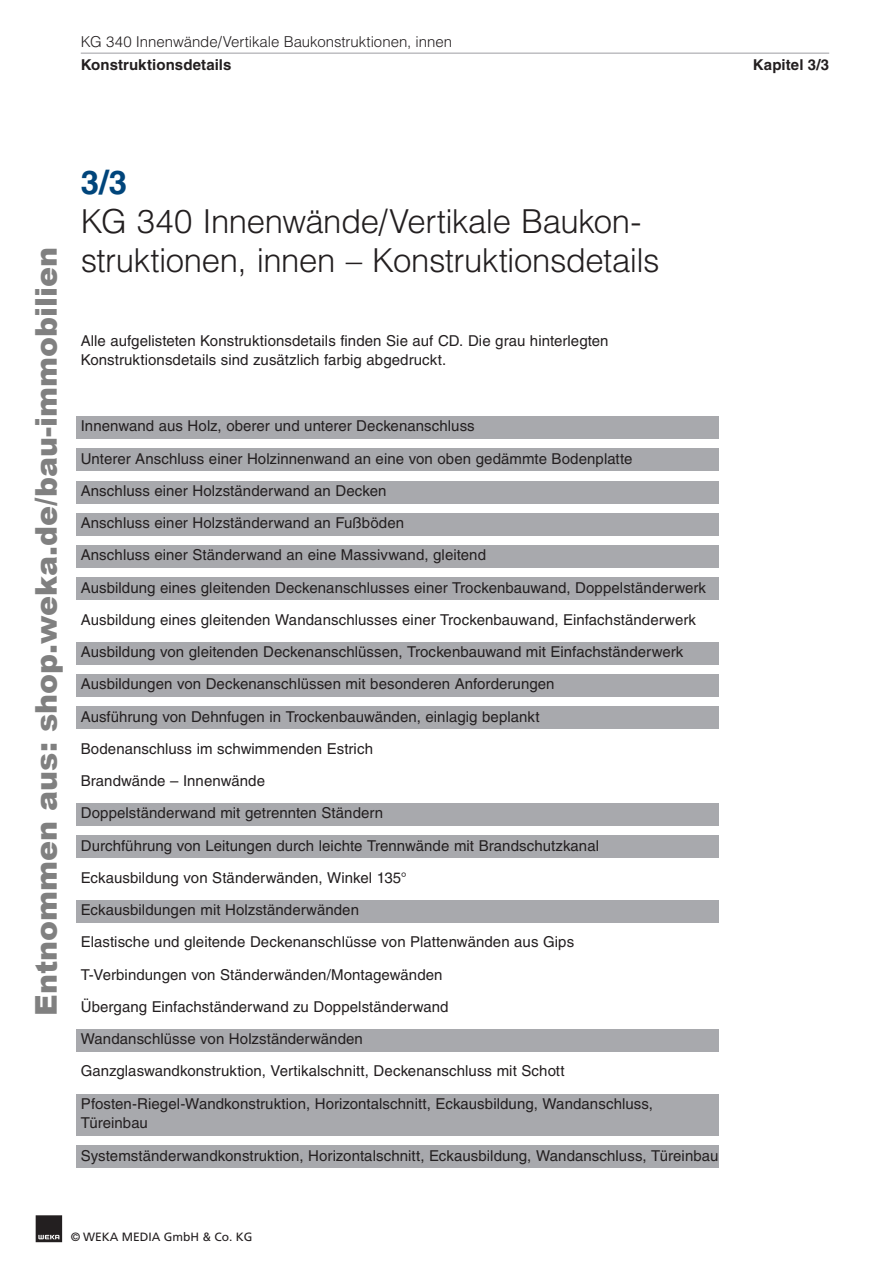
<style>
.page{position:relative;width:893px;height:1263px;background:#fff}
.page>*{position:absolute;margin:0;border:0;box-sizing:border-box;transform-origin:0 0}
.t1{font:300 33px/39px "Helvetica LT Std";letter-spacing:-.015em;color:#231f20}
.t2{font:700 33px "Helvetica LT Std";color:#00457b}
.t3{font:900 30px "Arial";color:rgb(0 0 0/.5)}
.t4{font:15px/32.2px "Helvetica LT Std";letter-spacing:.005em;color:#231f20}
.t5{font:300 15px "Helvetica LT Std";letter-spacing:-.005em;color:#231f20}
.t6{font:700 15px "Helvetica LT Std";letter-spacing:.005em;color:#231f20}
.t7{font:12px "Frutiger LT Std";color:#231f20}
</style>
<div class="page">
<div style="left:36px;top:1216px;width:26px;height:26px;background:#231f20"></div>
<svg style="left:38px;top:1235px;width:21px;height:4px"></svg>
<hr style="left:81px;top:53px;width:748px;height:1px;background:#a8a9ad">
<div style="left:77px;top:416px;width:642px;height:23px;background:#a8a9ad"></div>
<div style="left:77px;top:449px;width:642px;height:22px;background:#a8a9ad"></div>
<div style="left:77px;top:481px;width:642px;height:22px;background:#a8a9ad"></div>
<div style="left:77px;top:513px;width:642px;height:23px;background:#a8a9ad"></div>
<div style="left:77px;top:545px;width:642px;height:23px;background:#a8a9ad"></div>
<div style="left:77px;top:578px;width:642px;height:22px;background:#a8a9ad"></div>
<div style="left:77px;top:642px;width:642px;height:23px;background:#a8a9ad"></div>
<div style="left:77px;top:674px;width:642px;height:23px;background:#a8a9ad"></div>
<div style="left:77px;top:707px;width:642px;height:22px;background:#a8a9ad"></div>
<div style="left:77px;top:803px;width:642px;height:23px;background:#a8a9ad"></div>
<div style="left:77px;top:836px;width:642px;height:22px;background:#a8a9ad"></div>
<div style="left:77px;top:900px;width:642px;height:23px;background:#a8a9ad"></div>
<div style="left:77px;top:1029px;width:642px;height:23px;background:#a8a9ad"></div>
<div style="left:77px;top:1094px;width:642px;height:42px;background:#a8a9ad"></div>
<div style="left:77px;top:1145px;width:642px;height:23px;background:#a8a9ad"></div>
<p class="t5" style="left:81px;top:32px;width:373px">KG 340 Innenwände/Vertikale Baukonstruktionen, innen</p>
<p class="t6" style="left:81px;top:56px;width:152px">Konstruktionsdetails</p>
<p class="t6" style="left:753px;top:56px;width:78px">Kapitel 3/3</p>
<h2 class="t3" style="left:24px;top:1016px;width:770px;rotate:-90deg">Entnommen aus: shop.weka.de/bau-immobilien</h2>
<h1 class="t2" style="left:81px;top:162px;width:48px">3/3</h1>
<h1 class="t1" style="left:81px;top:201px;width:580px">KG 340 Innenwände/Vertikale Baukon&shy;struktionen, innen – Konstruktionsdetails</h1>
<p class="t4" style="left:81px;top:331px;width:529px;line-height:19.5px">Alle aufgelisteten Konstruktionsdetails finden Sie auf CD. Die grau hinterlegten<br>Konstruktionsdetails sind zusätzlich farbig abgedruckt.</p>
<p class="t4" style="left:81px;top:410px;width:627px">Innenwand aus Holz, oberer und unterer Deckenanschluss<br>Unterer Anschluss einer Holzinnenwand an eine von oben gedämmte Bodenplatte<br>Anschluss einer Holzständerwand an Decken<br>Anschluss einer Holzständerwand an Fußböden<br>Anschluss einer Ständerwand an eine Massivwand, gleitend<br>Ausbildung eines gleitenden Deckenanschlusses einer Trockenbauwand, Doppelständerwerk Ausbildung eines gleitenden Wandanschlusses einer Trockenbauwand, Einfachständerwerk Ausbildung von gleitenden Deckenanschlüssen, Trockenbauwand mit Einfachständerwerk Ausbildungen von Deckenanschlüssen mit besonderen Anforderungen<br>Ausführung von Dehnfugen in Trockenbauwänden, einlagig beplankt<br>Bodenanschluss im schwimmenden Estrich<br>Brandwände – Innenwände<br>Doppelständerwand mit getrennten Ständern<br>Durchführung von Leitungen durch leichte Trennwände mit Brandschutzkanal<br>Eckausbildung von Ständerwänden, Winkel 135°<br>Eckausbildungen mit Holzständerwänden<br>Elastische und gleitende Deckenanschlüsse von Plattenwänden aus Gips<br>T-Verbindungen von Ständerwänden/Montagewänden<br>Übergang Einfachständerwand zu Doppelständerwand<br>Wandanschlüsse von Holzständerwänden<br>Ganzglaswandkonstruktion, Vertikalschnitt, Deckenanschluss mit Schott Pfosten-Riegel-Wandkonstruktion, Horizontalschnitt, Eckausbildung, Wandanschluss,</p>
<p class="t4" style="left:81px;top:1107px;width:639px">Türeinbau<br>Systemständerwandkonstruktion, Horizontalschnitt, Eckausbildung, Wandanschluss, Türeinbau</p>
<p class="t7" style="left:71px;top:1229px;width:183px">© WEKA MEDIA GmbH &amp; Co. KG</p>
</div>
